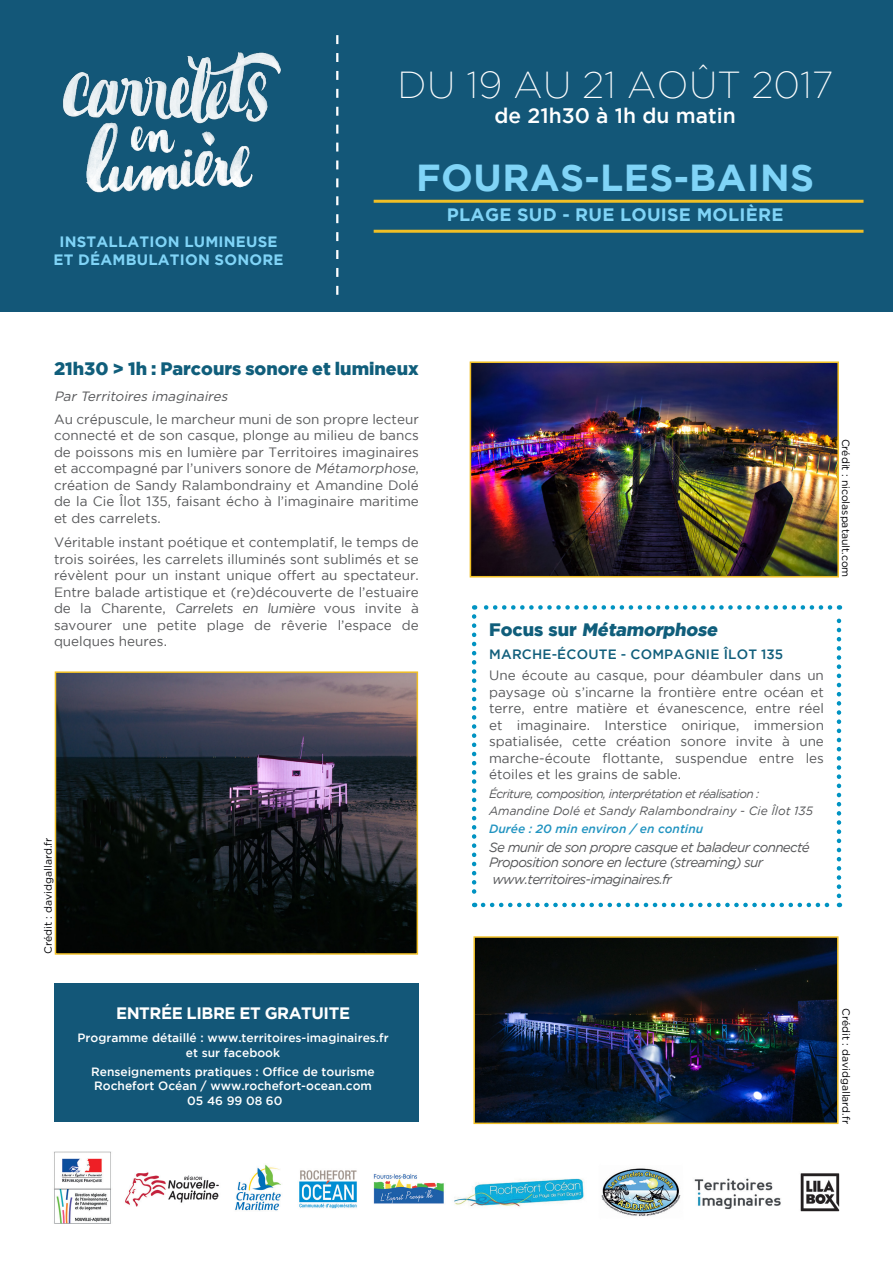
<style>
.page{position:relative;width:893px;height:1263px;background:#fff}
.page>*{position:absolute;margin:0;border:0;box-sizing:border-box;transform-origin:0 0}
.t1{font:200 37.5px "Gotham";letter-spacing:.005em;color:#fff}
.t2{font:700 37.5px "Gotham";letter-spacing:.015em;color:#80d4f7}
.t3{font:500 21px "Gotham";color:#fff}
.t4{font:900 18px "Gotham";color:#105e7b}
.t5{font:700 18px "Gotham";letter-spacing:.015em;color:#80d4f7}
.t6{font:700 16.5px "Gotham";letter-spacing:-.025em;color:#fff}
.t7{font:700 15px "Gotham";letter-spacing:.015em;color:#80d4f7}
.t8{font:13.5px/16.5px "Gotham";color:#57585a;text-align:justify}
.t9{font:italic 13.5px "Gotham";letter-spacing:-.05em;color:#57585a}
.t10{font:500 13.5px "Gotham";letter-spacing:.015em;color:#105e7b}
.t11{font:italic 13.5px "Gotham";color:#57585a}
.t12{font:500 12px/14.4px "Gotham";color:#fff}
.t13{font:italic 12px "Gotham";letter-spacing:-.05em;color:#57585a}
.t14{font:italic 12px "Gotham";color:#57585a}
.t15{font:italic 500 12px "Gotham";color:#2294c1}
.t16{font:10.5px "Gotham";color:#000003}
.s1{font-style:italic}
</style>
<div class="page">
<div style="left:0;top:0;width:893px;height:312px;background:#135778"></div>
<hr style="left:374px;top:200px;width:489px;height:3px;background:#f0bf26">
<hr style="left:374px;top:230px;width:489px;height:3px;background:#f0bf26">
<svg style="left:336px;top:35px;width:2px;height:260px"></svg>
<div style="left:54px;top:983px;width:365px;height:139px;background:#135778"></div>
<svg style="left:472px;top:616px;width:4px;height:291px"></svg>
<svg style="left:483px;top:903px;width:357px;height:4px"></svg>
<svg style="left:837px;top:605px;width:4px;height:291px"></svg>
<svg style="left:474px;top:605px;width:356px;height:5px"></svg>
<img style="left:473px;top:364px;width:363px;height:210px">
<div style="left:470px;top:361px;width:369px;height:216px;border:2px solid #f0bf26"></div>
<img style="left:476px;top:939px;width:359px;height:182px">
<div style="left:473px;top:936px;width:365px;height:188px;border:2px solid #f0bf26"></div>
<img style="left:58px;top:674px;width:357px;height:278px">
<div style="left:55px;top:671px;width:363px;height:284px;border:2px solid #f0bf26"></div>
<img style="left:54px;top:1151px;width:390px;height:73px">
<img style="left:454px;top:1168px;width:227px;height:48px">
<img style="left:694px;top:1173px;width:146px;height:39px">
<img style="left:63px;top:52px;width:218px;height:141px">
<p class="t7" style="left:59px;top:233px;width:220px">INSTALLATION LUMINEUSE</p>
<p class="t7" style="left:54px;top:251px;width:231px">ET DÉAMBULATION SONORE</p>
<p class="t1" style="left:398px;top:64px;width:437px">DU 19 AU 21 AOÛT 2017</p>
<p class="t3" style="left:494px;top:104px;width:243px">de 21h30 à 1h du matin</p>
<p class="t2" style="left:416px;top:156px;width:400px">FOURAS-LES-BAINS</p>
<p class="t5" style="left:447px;top:205px;width:338px">PLAGE SUD - RUE LOUISE MOLIÈRE</p>
<p class="t4" style="left:54px;top:358px;width:366px">21h30 &gt; 1h : Parcours sonore et lumineux</p>
<p class="t11" style="left:54px;top:387px;width:179px">ParTerritoires imaginaires</p>
<p class="t8" style="left:54px;top:410px;width:366px">Au crépuscule, le marcheur muni de son propre lecteur connecté et de son casque, plonge au milieu de bancs de poissons mis en lumière par Territoires imaginaires et accompagné par l’univers sonore de <span class="s1">Métamorphose</span>, création de Sandy Ralambondrainy et Amandine Dolé de la Cie Îlot 135, faisant écho à l’imaginaire maritime et des carrelets.</p>
<p class="t8" style="left:54px;top:534px;width:366px">Véritable instant poétique et contemplatif, le temps de trois soirées, les carrelets illuminés sont sublimés et se révèlent pour un instant unique offert au spectateur.<br>Entre balade artistique et (re)découverte de l’estuaire de la Charente, Carrelets en lumière vous invite à savourer une petite plage de rêverie l’espace de quelques heures.</p>
<p class="t16" style="left:41px;top:954px;width:117px;rotate:-90deg">Crédit : davidgallard.fr</p>
<p class="t6" style="left:116px;top:1004px;width:235px">ENTRÉE LIBRE ET GRATUITE</p>
<p class="t12" style="left:77px;top:1031px;width:313px">Programme détaillé : www.territoires-imaginaires.fr</p>
<p class="t12" style="left:186px;top:1045px;width:96px">et sur facebook</p>
<p class="t12" style="left:91px;top:1064px;width:285px">Renseignements pratiques : Office de tourisme<br>Rochefort Océan / www.rochefort-ocean.com</p>
<p class="t12" style="left:187px;top:1093px;width:97px">05 46 99 08 60</p>
<p class="t16" style="left:853px;top:439px;width:140px;rotate:90deg">Crédit : nicolaspatault.com</p>
<p class="t4" style="left:489px;top:619px;width:233px">F o c u s s u r Métamorphose</p>
<p class="t10" style="left:489px;top:646px;width:296px">MARCHE-ÉCOUTE - COMPAGNIE ÎLOT 135</p>
<p class="t8" style="left:489px;top:667px;width:336px">Une écoute au casque, pour déambuler dans un paysage où s’incarne la frontière entre océan et terre, entre matière et évanescence, entre réel et imaginaire. Interstice onirique, immersion spatialisée, cette création sonore invite à une marche-écoute flottante, suspendue entre les étoiles et les grains de sable.</p>
<p class="t13" style="left:489px;top:787px;width:272px">Écriture, composition, interprétation et réalisation :</p>
<p class="t14" style="left:489px;top:804px;width:325px">Amandine Dolé et Sandy Ralambondrainy - Cie Îlot 135</p>
<p class="t15" style="left:489px;top:822px;width:216px">Durée : 20 min environ / en continu</p>
<p class="t9" style="left:489px;top:840px;width:322px">Se munir de son propre casque et baladeur connecté</p>
<p class="t9" style="left:489px;top:855px;width:276px">Proposition sonore en lecture (streaming) sur</p>
<p class="t9" style="left:492px;top:872px;width:181px">www.territoires-imaginaires.fr</p>
<p class="t16" style="left:853px;top:1008px;width:117px;rotate:90deg">Crédit : davidgallard.fr</p>
</div>
